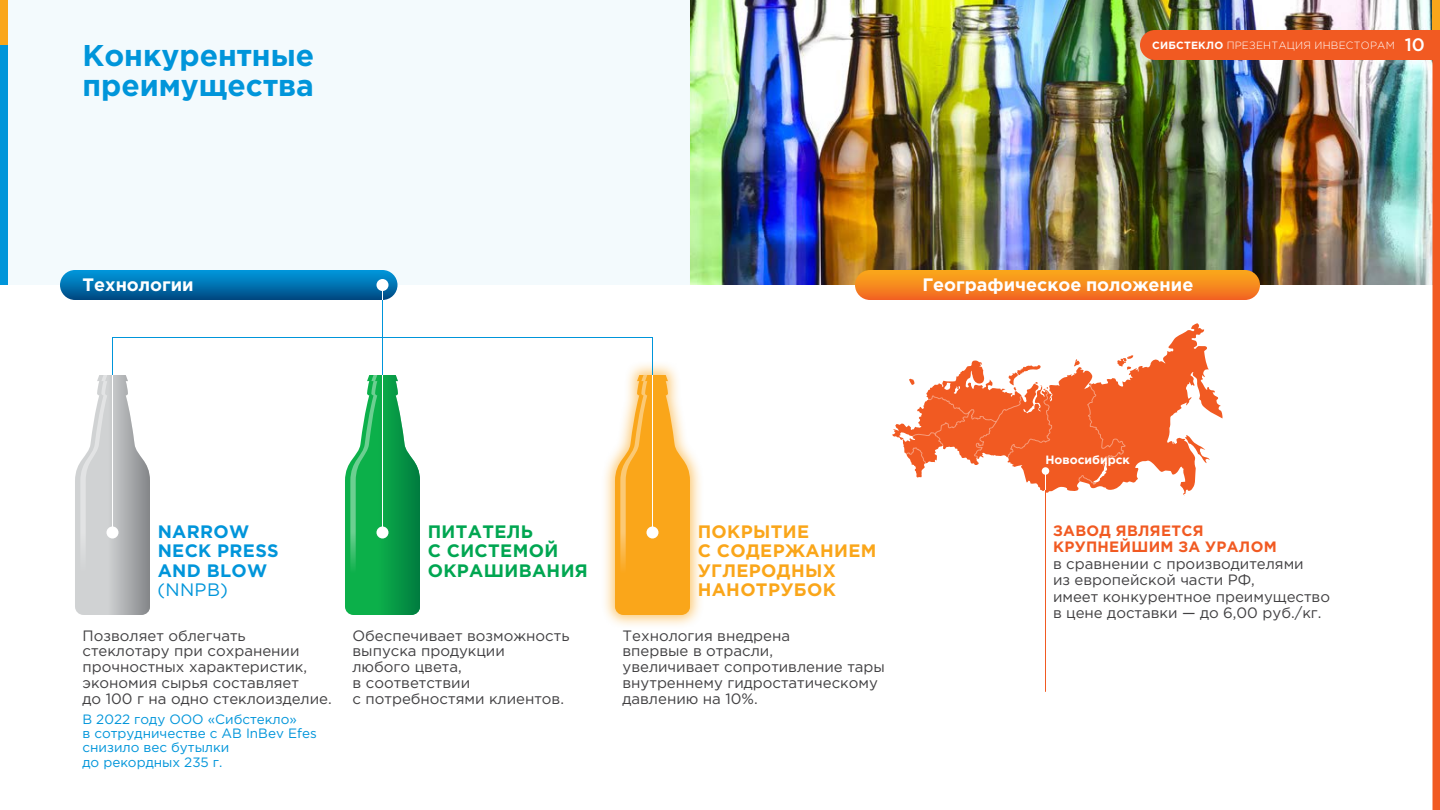
<style>
.page{position:relative;width:1440px;height:810px;background:#fff}
.page>*{position:absolute;margin:0;border:0;box-sizing:border-box;transform-origin:0 0}
.t1{font:700 30px/30px "Gotham Pro";color:#0095da}
.t2{font:700 18px/19.5px "Gotham Pro";letter-spacing:.02em;color:#faa61a}
.t3{font:700 18px "Gotham Pro";color:#fff}
.t4{font:700 18px/19.5px "Gotham Pro";letter-spacing:.02em;color:#00a651}
.t5{font:700 18px/19.5px "Gotham Pro";letter-spacing:.02em;color:#0095da}
.t6{font:18px "Gotham Pro";color:#0095da}
.t7{font:15px/15.8px "Gotham Pro";color:#414042}
.t8{font:700 15px/16.5px "Gotham Pro";letter-spacing:.02em;color:#f15a22}
.t9{font:13.5px/14.2px "Gotham Pro";color:#0095da}
.t10{font:700 12px "Gotham Pro";color:#fff}
.t11{font:300 10.5px "Gotham Pro";letter-spacing:.02em;color:#fff}
.s1{font-weight:700}
.s2{font-weight:500;font-size:18px}
</style>
<div class="page">
<div style="left:0;top:0;width:1440px;height:285px;background:#f3fafd"></div>
<svg style="left:892px;top:355px;width:263px;height:138px"></svg>
<img style="left:690px;top:0;width:742px;height:285px">
<div style="left:601px;top:361px;width:103px;height:268px;background:#faa61a;opacity:.6"></div>
<svg style="left:345px;top:375px;width:75px;height:240px"></svg>
<svg style="left:75px;top:375px;width:75px;height:240px"></svg>
<svg style="left:615px;top:375px;width:75px;height:240px;background:#fab643"></svg>
<div style="left:60px;top:270px;width:338px;height:30px;background:linear-gradient(to bottom,#009adf,#024d85);border-radius:15px"></div>
<div style="left:855px;top:270px;width:405px;height:30px;background:linear-gradient(to bottom,#fbad1a,#f26723);border-radius:15px"></div>
<hr style="left:1045px;top:471px;width:1px;height:221px;background:#f15a22">
<svg style="left:906px;top:378px;width:220px;height:112px"></svg>
<div style="left:1042px;top:467px;width:7px;height:8px;background:#fff;border-radius:50%"></div>
<hr style="left:382px;top:300px;width:1px;height:75px;background:#0095da">
<div style="left:376px;top:279px;width:12px;height:12px;background:#fff;border-radius:50%"></div>
<div style="left:112px;top:337px;width:541px;height:38px;border:1px solid #0095da"></div>
<hr style="left:382px;top:375px;width:1px;height:157px;background:#fff">
<div style="left:376px;top:526px;width:12px;height:12px;background:#fff;border-radius:50%"></div>
<hr style="left:112px;top:375px;width:1px;height:157px;background:#fff">
<div style="left:106px;top:526px;width:12px;height:12px;background:#fff;border-radius:50%"></div>
<hr style="left:652px;top:375px;width:1px;height:157px;background:#fff">
<div style="left:646px;top:526px;width:12px;height:12px;background:#fff;border-radius:50%"></div>
<img style="left:1155px;top:30px;width:285px;height:780px">
<div style="left:0;top:45px;width:8px;height:240px;background:#0095da"></div>
<div style="left:0;top:0;width:8px;height:45px;background:#faa61a"></div>
<div style="left:1432px;top:0;width:8px;height:30px;background:#faa61a"></div>
<div style="left:1140px;top:30px;width:30px;height:30px;background:#f15a22;border-radius:50%"></div>
<h1 class="t1" style="left:82px;top:40px;width:233px">Конкурентные преимущества</h1>
<p class="t11" style="left:1152px;top:39px;width:274px"><span class="s1">СИБСТЕКЛО</span> ПРЕЗЕНТАЦИЯ ИНВЕСТОРАМ <span class="s2">10</span></p>
<p class="t3" style="left:82px;top:275px;width:113px">Технологии</p>
<p class="t3" style="left:922px;top:275px;width:272px">Географическое положение</p>
<p class="t5" style="left:158px;top:521px;width:123px">NARROW<br>NECK PRESS<br>AND BLOW</p>
<p class="t6" style="left:157px;top:580px;width:72px">(NNPB)</p>
<p class="t7" style="left:82px;top:627px;width:251px">Позволяет облегчать стеклотару при сохранении прочностных характеристик, экономия сырья составляет<br>до 100 г на одно стеклоизделие.</p>
<p class="t9" style="left:82px;top:712px;width:236px">В 2022 году ООО «Сибстекло»<br>в сотрудничестве с AB InBev Efes снизило вес бутылки<br>до рекордных 235 г.</p>
<p class="t4" style="left:428px;top:521px;width:162px">ПИТАТЕЛЬ<br>С СИСТЕМОЙ<br>ОКРАШИВАНИЯ</p>
<p class="t2" style="left:698px;top:521px;width:180px">ПОКРЫТИЕ<br>С СОДЕРЖАНИЕМ<br>УГЛЕРОДНЫХ<br>НАНОТРУБОК</p>
<p class="t7" style="left:352px;top:627px;width:218px">Обеспечивает возможность выпуска продукции<br>любого цвета,<br>в соответствии<br>с потребностями клиентов.</p>
<p class="t7" style="left:622px;top:627px;width:264px">Технология внедрена<br>впервые в отрасли,<br>увеличивает сопротивление тары внутреннему гидростатическому давлению на 10%.</p>
<p class="t10" style="left:1046px;top:453px;width:86px">Новосибирск</p>
<p class="t8" style="left:1053px;top:522px;width:225px">ЗАВОД ЯВЛЯЕТСЯ<br>КРУПНЕЙШИМ ЗА УРАЛОМ</p>
<p class="t7" style="left:1053px;top:555px;width:279px;line-height:16.5px">в сравнении с производителями<br>из европейской части РФ,<br>имеет конкурентное преимущество в цене доставки — до 6,00 руб./кг.</p>
</div>
